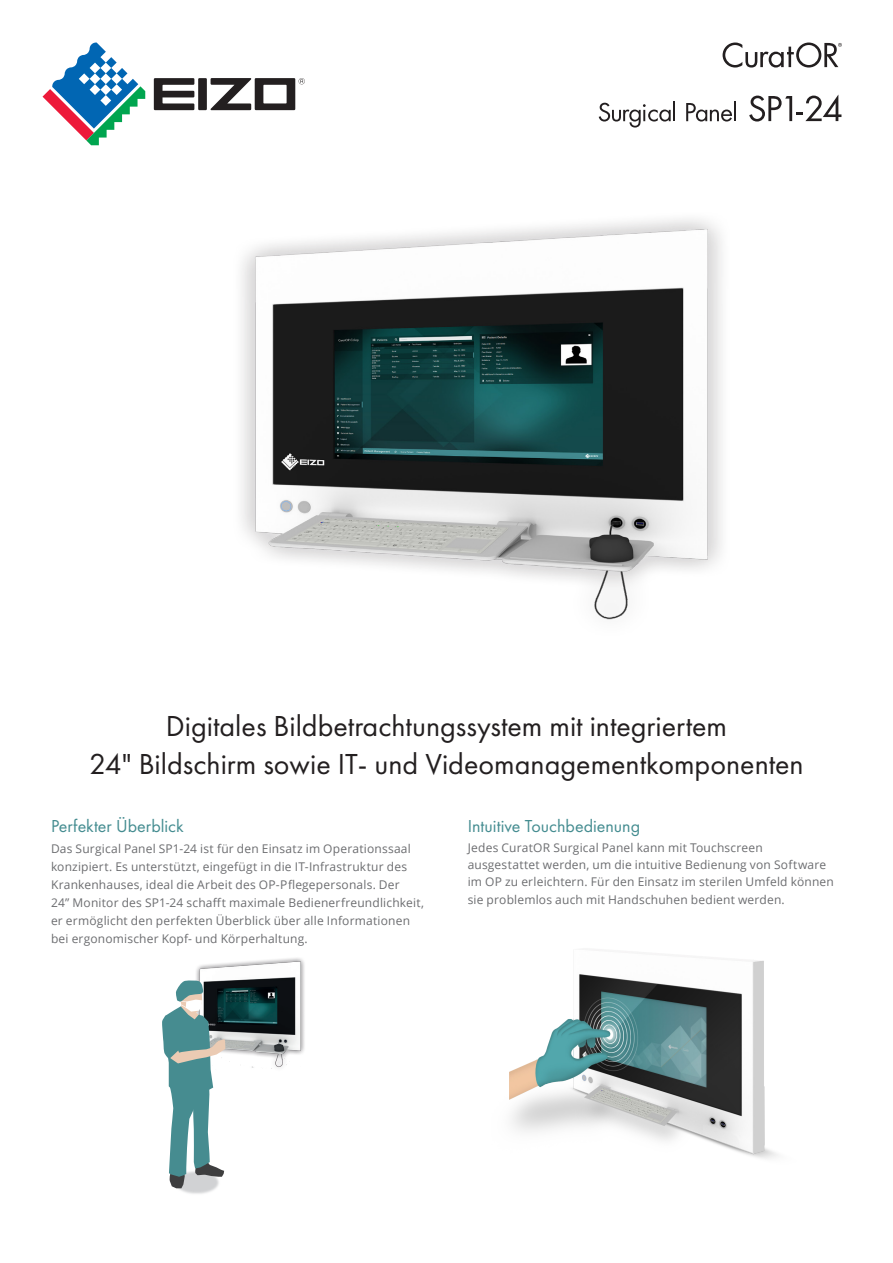
<style>
.page{position:relative;width:893px;height:1263px;background:#fff}
.page>*{position:absolute;margin:0;border:0;box-sizing:border-box;transform-origin:0 0}
.catch_copy{font:30px "Futura PT";color:#231f20}
.E-title{font:18px "Futura PT";color:#448c90}
.E-title-2{font:12px/18px "Open Sans";letter-spacing:.015em;color:#6c6d70}
.body{font:12px/17.7px "Open Sans";letter-spacing:.015em;color:#6c6d70}
</style>
<div class="page">
<svg style="left:599px;top:103px;width:72px;height:25px"></svg>
<hr style="left:673px;top:101px;width:2px;height:20px;background:#231f20">
<svg style="left:686px;top:103px;width:46px;height:19px"></svg>
<hr style="left:734px;top:101px;width:2px;height:20px;background:#231f20">
<svg style="left:749px;top:95px;width:92px;height:27px"></svg>
<img style="left:509px;top:950px;width:269px;height:209px">
<img style="left:176px;top:1188px;width:40px;height:6px">
<img style="left:196px;top:958px;width:109px;height:111px">
<svg style="left:162px;top:980px;width:63px;height:208px"></svg>
<svg style="left:723px;top:43px;width:119px;height:25px"></svg>
<svg style="left:154px;top:78px;width:151px;height:32px"></svg>
<svg style="left:43px;top:43px;width:102px;height:102px"></svg>
<img style="left:241px;top:219px;width:481px;height:401px">
<p class="catch_copy" style="left:166px;top:708px;width:563px">Digitales Bildbetrachtungssystem mit integriertem</p>
<p class="catch_copy" style="left:89px;top:746px;width:716px">24" Bildschirm sowie IT- und Videomanagementkomponenten</p>
<p class="E-title" style="left:51px;top:815px;width:134px">Perfekter Überblick</p>
<p class="E-title-2" style="left:51px;top:839px;width:374px">Das Surgical Panel SP1-24 ist für den Einsatz im Operationssaal konzipiert. Es unterstützt, eingefügt in die IT-Infrastruktur des Krankenhauses, ideal die Arbeit des OP-Pflegepersonals. Der<br>24” Monitor des SP1-24 schafft maximale Bedienerfreundlichkeit, er ermöglicht den perfekten Überblick über alle Informationen bei ergonomischer Kopf- und Körperhaltung.</p>
<p class="E-title" style="left:468px;top:815px;width:174px">Intuitive Touchbedienung</p>
<p class="body" style="left:468px;top:838px;width:296px">Jedes CuratOR Surgical Panel kann mit Touchscreen</p>
<p class="body" style="left:468px;top:855px;width:368px">ausgestattet werden, um die intuitive Bedienung von Software im OP zu erleichtern. Für den Einsatz im sterilen Umfeld können sie problemlos auch mit Handschuhen bedient werden.</p>
</div>
